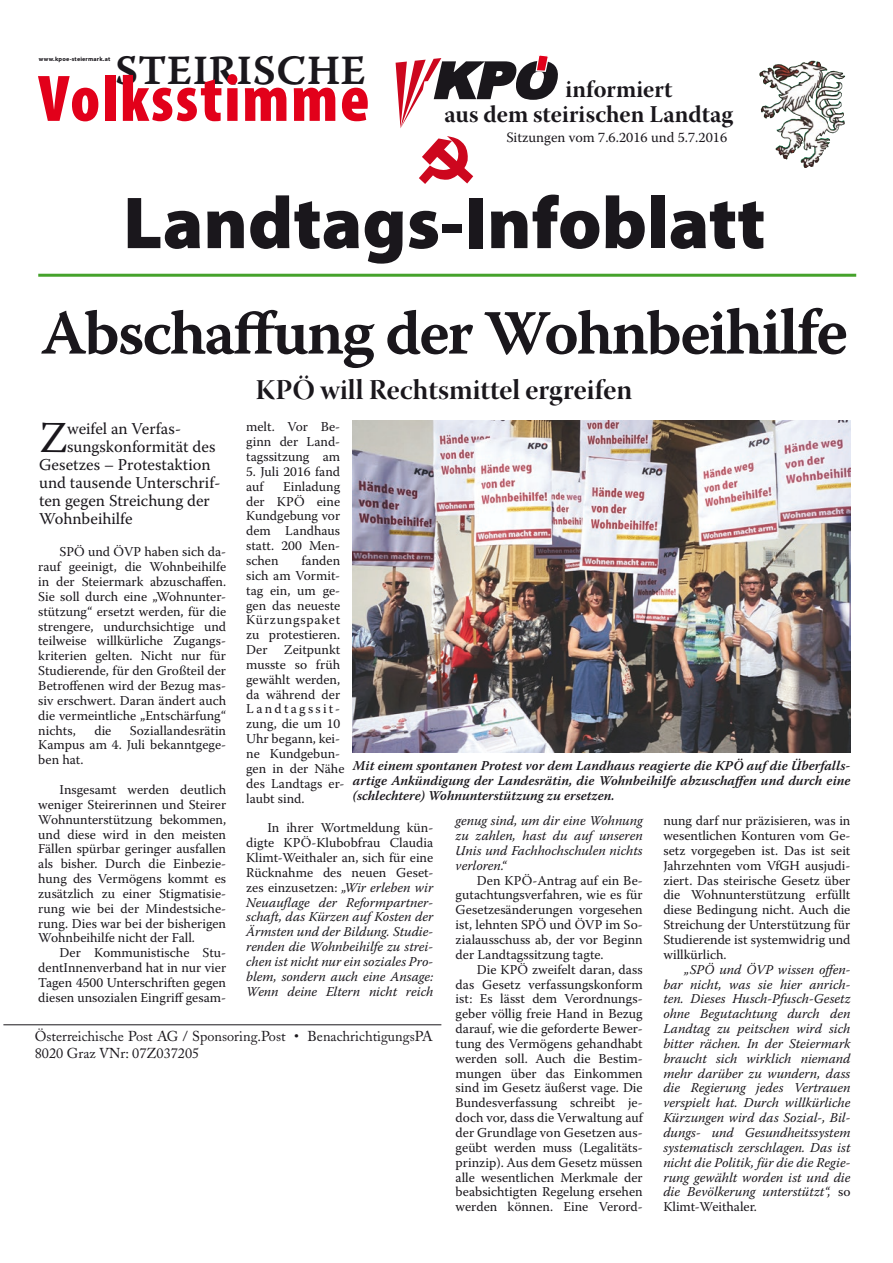
<style>
.page{position:relative;width:893px;height:1263px;background:#fff}
.page>*{position:absolute;margin:0;border:0;box-sizing:border-box;transform-origin:0 0}
.brottext{font:900 74.25px "Myriad Pro";color:#1a171c}
.Fließtext{font:900 condensed 66.45px "Myriad Pro";letter-spacing:.03em;color:#e2001a}
.t1{font:63px "Warnock Pro Semibold Capt";letter-spacing:-.04em;color:#1a171c}
.initial_brottext{font:44.1px "Warnock Pro";color:#1a171c}
.Fließtext-2{font:41.55px "Warnock Pro Semibold Capt";letter-spacing:.005em;color:#1a171c}
.brottext-2{font:28.5px "Warnock Pro Bold Disp";color:#1a171c}
.t2{font:24px "Warnock Pro Bold Subh";color:#1a171c}
.initial_brottext-2{font:16.5px "Warnock Pro";color:#1a171c}
.Fließtext-3{font:14.25px/17.1px "Adobe Caslon";color:#1a171c}
.brottext-3{font:14.25px "Warnock Pro";color:#1a171c}
.initial_brottext-3{font:13.5px/14.9px "Warnock Pro";color:#1a171c;text-align:justify}
.initial_brottext-4{font:italic 13.5px/14.9px "Warnock Pro";color:#1a171c;text-align:justify}
.text_info{font:italic 600 13.5px/15px "Warnock Pro";color:#1a171c;text-align:justify}
.t3{font:700 6.15px "Myriad Pro";letter-spacing:.03em;color:#1a171c}
.s1{font-size:66px}
.s2{font-style:normal}
</style>
<div class="page">
<hr style="left:38px;top:274px;width:818px;height:3px;background:#45a22b">
<img style="left:759px;top:61px;width:52px;height:51px">
<svg style="left:419px;top:136px;width:54px;height:48px"></svg>
<svg style="left:396px;top:55px;width:162px;height:73px"></svg>
<hr style="left:3px;top:1024px;width:438px;height:1px;background:#1a171c">
<img style="left:353px;top:421px;width:497px;height:331px">
<p class="Fließtext-2" style="left:115px;top:45px;width:252px">STEIRISCHE</p>
<p class="t3" style="left:39px;top:55px;width:73px">www.kpoe-steiermark.at</p>
<p class="Fließtext" style="left:38px;top:56px;width:333px">Volksstimme</p>
<p class="t2" style="left:566px;top:75px;width:108px">informiert</p>
<p class="t2" style="left:444px;top:99px;width:290px">aus dem steirischen Landtag</p>
<p class="brottext-3" style="left:506px;top:129px;width:222px">Sitzungen vom 7.6.2016 und 5.7.2016</p>
<p class="brottext" style="left:123px;top:173px;width:644px">Landtags-Infoblatt</p>
<p class="t1" style="left:41px;top:295px;width:809px">Abschaffung der Wohnbei<span class="s1">hilfe</span></p>
<p class="brottext-2" style="left:255px;top:373px;width:378px">KPÖ will Rechtsmittel ergreifen</p>
<p class="initial_brottext-3" style="left:246px;top:419px;width:96px">melt. Vor Be&shy;ginn der Land&shy;tagssitzung am</p>
<p class="initial_brottext-3" style="left:246px;top:464px;width:96px">5. Juli 2016 fand auf</p>
<p class="initial_brottext" style="left:39px;top:411px;width:29px">Z</p>
<p class="initial_brottext-2" style="left:67px;top:418px;width:116px">weifel an Verfas-</p>
<p class="initial_brottext-2" style="left:67px;top:436px;width:150px">sungskonformität des</p>
<p class="initial_brottext-2" style="left:39px;top:454px;width:173px">Gesetzes – Protestaktion</p>
<p class="initial_brottext-2" style="left:39px;top:473px;width:183px">und tausende Unterschrif-</p>
<p class="initial_brottext-2" style="left:39px;top:491px;width:172px">ten gegen Streichung der</p>
<p class="initial_brottext-2" style="left:39px;top:509px;width:95px">Wohnbeihilfe</p>
<p class="initial_brottext-3" style="left:246px;top:479px;width:96px;text-indent:37px">Einladung der KPÖ eine Kundgebung vor dem Landhaus statt. 200 Men&shy;schen</p>
<p class="initial_brottext-3" style="left:38px;top:544px;width:189px;text-indent:21px">SPÖ und ÖVP haben sich da&shy;rauf geeinigt, die Wohnbeihilfe in der Steiermark abzuschaffen.<br>Sie soll durch eine „Wohnunter&shy;stützung“ ersetzt werden, für die strengere, undurchsichtige und teilweise willkürliche Zugangs&shy;kriterien gelten. Nicht nur für Studierende, für den Großteil der Betroffenen wird der Bezug mas&shy;siv erschwert. Daran ändert auch die vermeintliche „Entschärfung“ nichts,</p>
<p class="initial_brottext-3" style="left:246px;top:553px;width:100px;text-align:left;text-indent:55px">fanden sich am Vormit&shy;tag ein, um ge&shy;gen das neueste<br>Kürzungspaket zu protestieren.<br>Der Zeitpunkt musste so früh gewählt werden, da während der<br>Landtagssit&shy;zung, die um 10<br>Uhr begann, kei&shy;ne Kundgebun&shy;gen in der Nähe des Landtags er&shy;laubt sind.</p>
<p class="initial_brottext-4" style="left:246px;top:820px;width:189px;text-indent:21px"><span class="s2">In ihrer Wortmeldung kün&shy;digte KPÖ-Klubobfrau Claudia Klimt-Weithaler an, sich für eine Rücknahme des neuen Geset&shy;zes einzusetzen:</span> „Wir erleben wir Neuauflage der Reformpartner&shy;schaft, das Kürzen auf Kosten der Ärmsten und der Bildung. Studie&shy;renden die Wohnbeihilfe zu strei&shy;chen ist nicht nur ein soziales Pro&shy;blem, sondern auch eine Ansage:<br>Wenn deine Eltern nicht reich</p>
<p class="initial_brottext-3" style="left:38px;top:722px;width:189px;text-indent:92px">Soziallandesrätin Kampus am 4. Juli bekanntgege&shy;ben hat.</p>
<p class="initial_brottext-3" style="left:38px;top:782px;width:189px;text-indent:21px">Insgesamt werden deutlich weniger Steirerinnen und Steirer Wohnunterstützung bekommen, und diese wird in den meisten Fällen spürbar geringer ausfallen als bisher. Durch die Einbezie&shy;hung des Vermögens kommt es zusätzlich zu einer Stigmatisie&shy;rung wie bei der Mindestsiche&shy;rung. Dies war bei der bisherigen Wohnbeihilfe nicht der Fall.</p>
<p class="initial_brottext-3" style="left:38px;top:945px;width:189px;text-indent:21px">Der Kommunistische Stu&shy;dentInnenverband hat in nur vier Tagen 4500 Unterschriften gegen diesen unsozialen Eingriff gesam-</p>
<p class="Fließtext-3" style="left:35px;top:1028px;width:399px">Österreichische Post AG / Sponsoring.Post • BenachrichtigungsPA<br>8020 Graz VNr: 07Z037205</p>
<p class="initial_brottext-3" style="left:94px;top:722px;width:19px">die</p>
<p class="text_info" style="left:353px;top:758px;width:499px">Mit einem spontanen Protest vor dem Landhaus reagierte die KPÖ auf die Überfalls&shy;artige Ankündigung der Landesrätin, die Wohnbeihilfe abzuschaffen und durch eine (schlechtere) Wohnunterstützung zu ersetzen.</p>
<p class="initial_brottext-3" style="left:663px;top:813px;width:189px">nung darf nur präzisieren, was in wesentlichen Konturen vom Ge&shy;setz vorgegeben ist. Das ist seit Jahrzehnten vom VfGH ausjudi&shy;ziert. Das steirische Gesetz über die Wohnunterstützung erfüllt diese Bedingung nicht. Auch die Streichung der Unterstützung für Studierende ist systemwidrig und willkürlich.</p>
<p class="initial_brottext-4" style="left:663px;top:961px;width:189px;text-indent:21px">„SPÖ und ÖVP wissen offen&shy;bar nicht, was sie hier anrich&shy;ten. Dieses Husch-Pfusch-Gesetz ohne Begutachtung durch den Landtag zu peitschen wird sich bitter rächen. In der Steiermark braucht sich wirklich niemand mehr darüber zu wundern, dass die Regierung jedes Vertrauen verspielt hat. Durch willkürliche Kürzungen wird das Sozial-, Bil&shy;dungs- und Gesundheitssystem systematisch zerschlagen. Das ist nicht die Politik, für die die Regie&shy;rung gewählt worden ist und die die Bevölkerung unterstützt“, <span class="s2">so Klimt-Weithaler.</span></p>
<p class="initial_brottext-4" style="left:456px;top:813px;width:189px">genug sind, um dir eine Wohnung zu zahlen, hast du auf unseren Unis und Fachhochschulen nichts verloren.“</p>
<p class="initial_brottext-3" style="left:456px;top:872px;width:189px;text-indent:21px">Den KPÖ-Antrag auf ein Be&shy;gutachtungsverfahren, wie es für Gesetzesänderungen vorgesehen ist, lehnten SPÖ und ÖVP im So&shy;zialausschuss ab, der vor Beginn der Landtagssitzung tagte.</p>
<p class="initial_brottext-3" style="left:456px;top:961px;width:189px;text-indent:21px">Die KPÖ zweifelt daran, dass das Gesetz verfassungskonform ist: Es lässt dem Verordnungs&shy;geber völlig freie Hand in Bezug darauf, wie die geforderte Bewer&shy;tung des Vermögens gehandhabt werden soll. Auch die Bestim&shy;mungen über das Einkommen sind im Gesetz äußerst vage. Die Bundesverfassung schreibt je&shy;doch vor, dass die Verwaltung auf der Grundlage von Gesetzen aus&shy;geübt werden muss (Legalitäts&shy;prinzip). Aus dem Gesetz müssen alle wesentlichen Merkmale der beabsichtigten Regelung ersehen werden können. Eine Verord-</p>
</div>
